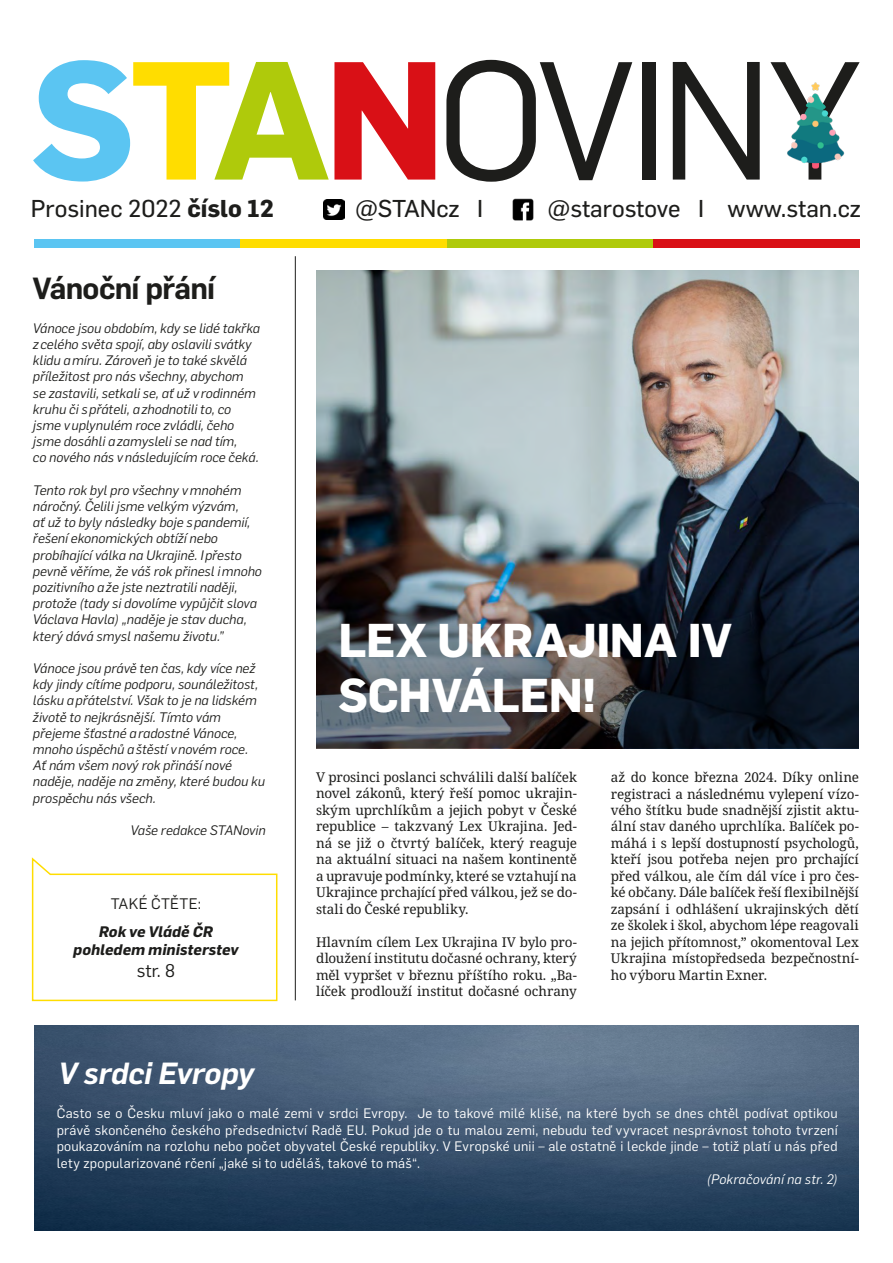
<style>
.page{position:relative;width:893px;height:1263px;background:#fff}
.page>*{position:absolute;margin:0;border:0;box-sizing:border-box;transform-origin:0 0}
.t1{font:164.7px "Flama";letter-spacing:-.04em;color:#1d1d1b}
.t2{font:700 46.5px/55.8px "Flama";letter-spacing:-.005em;color:#fff}
.t3{font:600 30px "Flama";letter-spacing:-.025em;color:#1d1d1b}
.t4{font:italic 600 30px "Flama";letter-spacing:-.005em;color:#fff}
.t5{font:24px "Flama Basic";color:#1d1d1b}
.t6{font:18px "Flama";color:#1d1d1b}
.t7{font:italic 700 15px/18px "Flama";letter-spacing:.005em;color:#1d1d1b;text-align:center}
.t8{font:15px "Flama";letter-spacing:.02em;color:#1d1d1b}
.t9{font:italic 13.5px/16.2px "Flama";color:#1d1d1b}
.t10{font:13.5px/16.5px "Noto Serif";letter-spacing:-.01em;color:#1d1d1b;text-align:justify}
.t11{font:13.5px/16.5px "Flama";letter-spacing:.02em;color:#fff;text-align:justify}
.t12{font:italic 13.5px "Flama";letter-spacing:.015em;color:#fff}
.s1{font-weight:700;color:#5bc5f2}
.s2{font-weight:700;color:#fd0}
.s3{font-weight:700;color:#afca0b}
.s4{font-weight:700;color:#d91016}
.s5{font-family:"Flama";font-weight:700}
</style>
<div class="page">
<img style="left:34px;top:1025px;width:825px;height:205px">
<img style="left:316px;top:270px;width:543px;height:293px">
<hr style="left:295px;top:256px;width:1px;height:744px;background:#1d1d1b">
<img style="left:316px;top:563px;width:543px;height:185px">
<div style="left:34px;top:239px;width:206px;height:8px;background:#5bc5f2"></div>
<div style="left:240px;top:239px;width:207px;height:8px;background:#fd0"></div>
<div style="left:447px;top:239px;width:206px;height:8px;background:#afca0b"></div>
<div style="left:653px;top:239px;width:207px;height:8px;background:#d91016"></div>
<svg style="left:31px;top:857px;width:247px;height:145px"></svg>
<img style="left:324px;top:199px;width:20px;height:21px">
<img style="left:512px;top:198px;width:22px;height:23px">
<img style="left:787px;top:83px;width:58px;height:86px">
<h1 class="t1" style="left:31px;top:8px;width:833px"><span class="s1">S</span><span class="s2">T</span><span class="s3">A</span><span class="s4">N</span>OVINY</h1>
<h3 class="t5" style="left:31px;top:192px;width:245px">Prosinec 2022 <span class="s5">číslo 12</span></h3>
<h3 class="t3" style="left:33px;top:266px;width:184px">Vánoční přání</h3>
<p class="t9" style="left:33px;top:319px;width:229px">Vánoce jsou obdobím, kdy se lidé takřka z celého světa spojí, aby oslavili svátky klidu a míru. Zároveň je to také skvělá příležitost pro nás všechny, abychom<br>se zastavili, setkali se, ať už v rodinném kruhu či s přáteli, a zhodnotili to, co jsme v uplynulém roce zvládli, čeho jsme dosáhli a zamysleli se nad tím,<br>co nového nás v následujícím roce čeká.</p>
<p class="t9" style="left:33px;top:481px;width:230px">Tento rok byl pro všechny v mnohém náročný. Čelili jsme velkým výzvám,<br>ať už to byly následky boje s pandemií, řešení ekonomických obtíží nebo probíhající válka na Ukrajině. I přesto pevně věříme, že váš rok přinesl i mnoho pozitivního a že jste neztratili naději, protože (tady si dovolíme vypůjčit slova Václava Havla) „naděje je stav ducha, který dává smysl našemu životu.”</p>
<p class="t9" style="left:33px;top:659px;width:234px">Vánoce jsou právě ten čas, kdy více než kdy jindy cítíme podporu, sounáležitost, lásku a přátelství. Však to je na lidském životě to nejkrásnější. Tímto vám přejeme šťastné a radostné Vánoce, mnoho úspěchů a štěstí v novém roce.<br>Ať nám všem nový rok přináší nové naděje, naděje na změny, které budou ku prospěchu nás všech.</p>
<p class="t9" style="left:131px;top:821px;width:137px">Vaše redakce STANovin</p>
<p class="t8" style="left:111px;top:893px;width:92px">TAKÉ ČTĚTE:</p>
<p class="t7" style="left:73px;top:922px;width:167px">Rok ve Vládě ČR pohledem ministerstev</p>
<h3 class="t6" style="left:137px;top:958px;width:40px">str. 8</h3>
<h3 class="t4" style="left:58px;top:1052px;width:197px">V srdci Evropy</h3>
<h3 class="t5" style="left:355px;top:192px;width:130px">@STANcz I</h3>
<h3 class="t5" style="left:547px;top:192px;width:315px">@starostove I www.stan.cz</h3>
<h2 class="t2" style="left:338px;top:609px;width:395px">LEX UKRAJINA IV<br>SCHVÁLEN!</h2>
<p class="t10" style="left:316px;top:769px;width:262px">V prosinci poslanci schválili další balíček novel zákonů, který řeší pomoc ukrajin&shy;ským uprchlíkům a jejich pobyt v České republice – takzvaný Lex Ukrajina. Jed&shy;ná se již o čtvrtý balíček, který reaguje na aktuální situaci na našem kontinentě a upravuje podmínky, které se vztahují na Ukrajince prchající před válkou, jež se do&shy;stali do České republiky.</p>
<p class="t10" style="left:316px;top:934px;width:262px">Hlavním cílem Lex Ukrajina IV bylo pro&shy;dloužení institutu dočasné ochrany, který měl vypršet v březnu příštího roku. „Ba&shy;líček prodlouží institut dočasné ochrany</p>
<p class="t10" style="left:611px;top:769px;width:250px">až do konce března 2024. Díky online registraci a následnému vylepení vízo&shy;vého štítku bude snadnější zjistit aktu&shy;ální stav daného uprchlíka. Balíček po&shy;máhá i s lepší dostupností psychologů, kteří jsou potřeba nejen pro prchající před válkou, ale čím dál více i pro čes&shy;ké občany. Dále balíček řeší flexibilnější zapsání i odhlášení ukrajinských dětí ze školek i škol, abychom lépe reagovali na jejich přítomnost,” okomentoval Lex Ukrajina místopředseda bezpečnostní&shy;ho výboru Martin Exner.</p>
<p class="t11" style="left:57px;top:1104px;width:783px">Často se o Česku mluví jako o malé zemi v srdci Evropy. Je to takové milé klišé, na které bych se dnes chtěl podívat optikou právě skončeného českého předsednictví Radě EU. Pokud jde o tu malou zemi, nebudu teď vyvracet nesprávnost tohoto tvrzení poukazováním na rozlohu nebo počet obyvatel České republiky. V Evropské unii – ale ostatně i leckde jinde – totiž platí u nás před lety zpopularizované rčení „jaké si to uděláš, takové to máš“.</p>
<p class="t12" style="left:707px;top:1170px;width:132px">(Pokračování na str. 2)</p>
</div>
